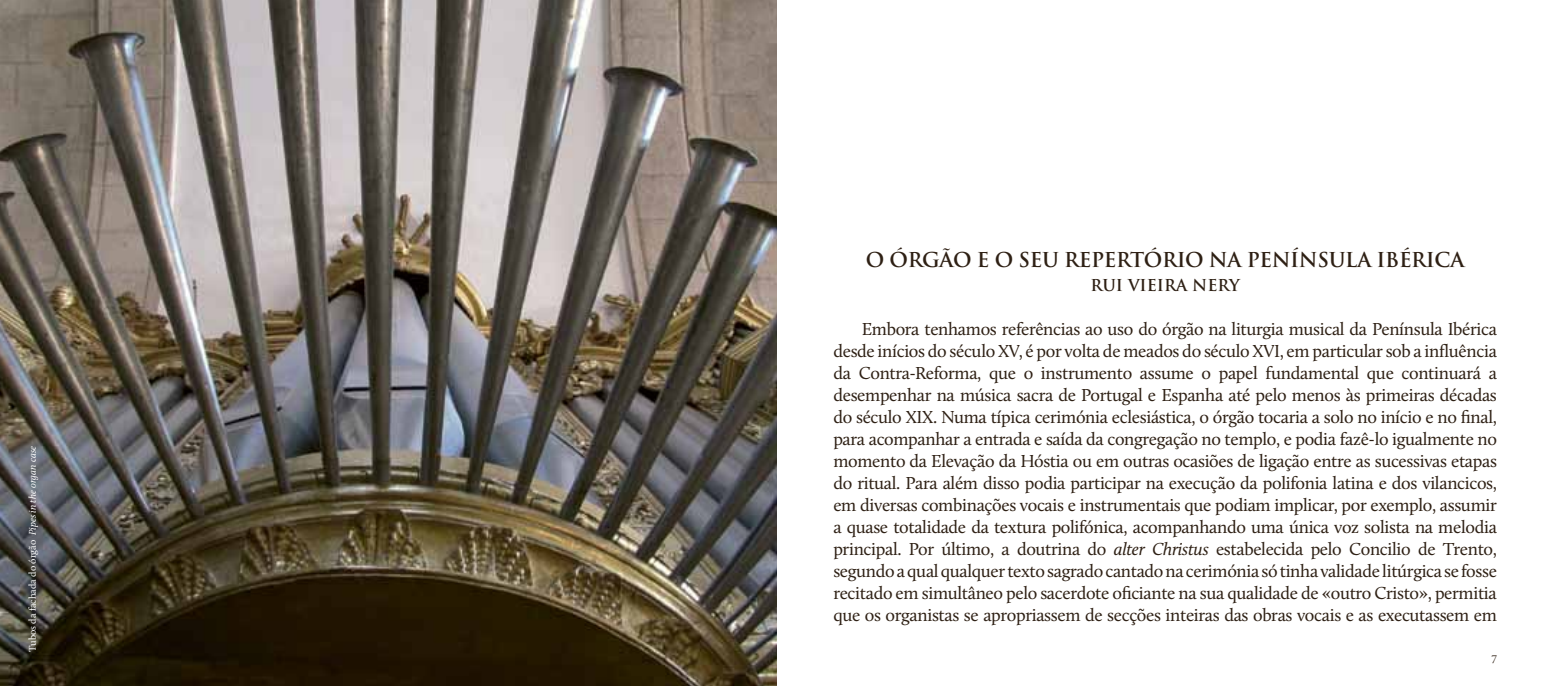
<style>
.page{position:relative;width:1554px;height:686px;background:#fff}
.page>*{position:absolute;margin:0;border:0;box-sizing:border-box;transform-origin:0 0}
.t1{font:700 20px "Trajan";letter-spacing:-.02em;color:#2e2014}
.t2{font:18px/22px "Calluna";letter-spacing:-.02em;color:#2e2014;text-align:justify}
.t3{font:700 16px "Trajan";color:#2e2014}
.t4{font:300 12px "Calluna";color:#2e2014}
.t5{font:10px "Calluna";color:#fff}
.s1{font-style:italic}
</style>
<div class="page">
<img style="left:0;top:0;width:777px;height:686px">
<p class="t5" style="left:26px;top:652px;width:207px;rotate:-90deg">Tubos da fachada do órgão <span class="s1">Pipes in the organ case</span></p>
<p class="t1" style="left:865px;top:247px;width:59px">O ÓRGÃO</p>
<p class="t1" style="left:977px;top:247px;width:200px">E O SEU REPERTÓRIO</p>
<p class="t1" style="left:1209px;top:247px;width:136px">NA PENÍNSULA</p>
<p class="t1" style="left:1376px;top:247px;width:14px">IBÉRICA</p>
<p class="t3" style="left:1090px;top:275px;width:151px">RUI VIEIRA NERY</p>
<p class="t2" style="left:833px;top:318px;width:665px;text-indent:28px">Embora tenhamos referências ao uso do órgão na liturgia musical da Península Ibérica desde inícios do século XV, é por volta de meados do século XVI, em particular sob a influência da Contra-Reforma, que o instrumento assume o papel fundamental que continuará a desempenhar na música sacra de Portugal e Espanha até pelo menos às primeiras décadas do século XIX. Numa típica cerimónia eclesiástica, o órgão tocaria a solo no início e no final, para acompanhar a entrada e saída da congregação no templo, e podia fazê-lo igualmente no momento da Elevação da Hóstia ou em outras ocasiões de ligação entre as sucessivas etapas do ritual. Para além disso podia participar na execução da polifonia latina e dos vilancicos, em diversas combinações vocais e instrumentais que podiam implicar, por exemplo, assumir a quase totalidade da textura polifónica, acompanhando uma única voz solista na melodia principal. Por último, a doutrina do <span class="s1">alter Christus</span> estabelecida pelo Concilio de Trento, segundo a qual qualquer texto sagrado cantado na cerimónia só tinha validade litúrgica se fosse recitado em simultâneo pelo sacerdote oficiante na sua qualidade de «outro Cristo», permitia que os organistas se apropriassem de secções inteiras das obras vocais e as executassem em</p>
<p class="t4" style="left:1491px;top:650px;width:7px">7</p>
</div>
